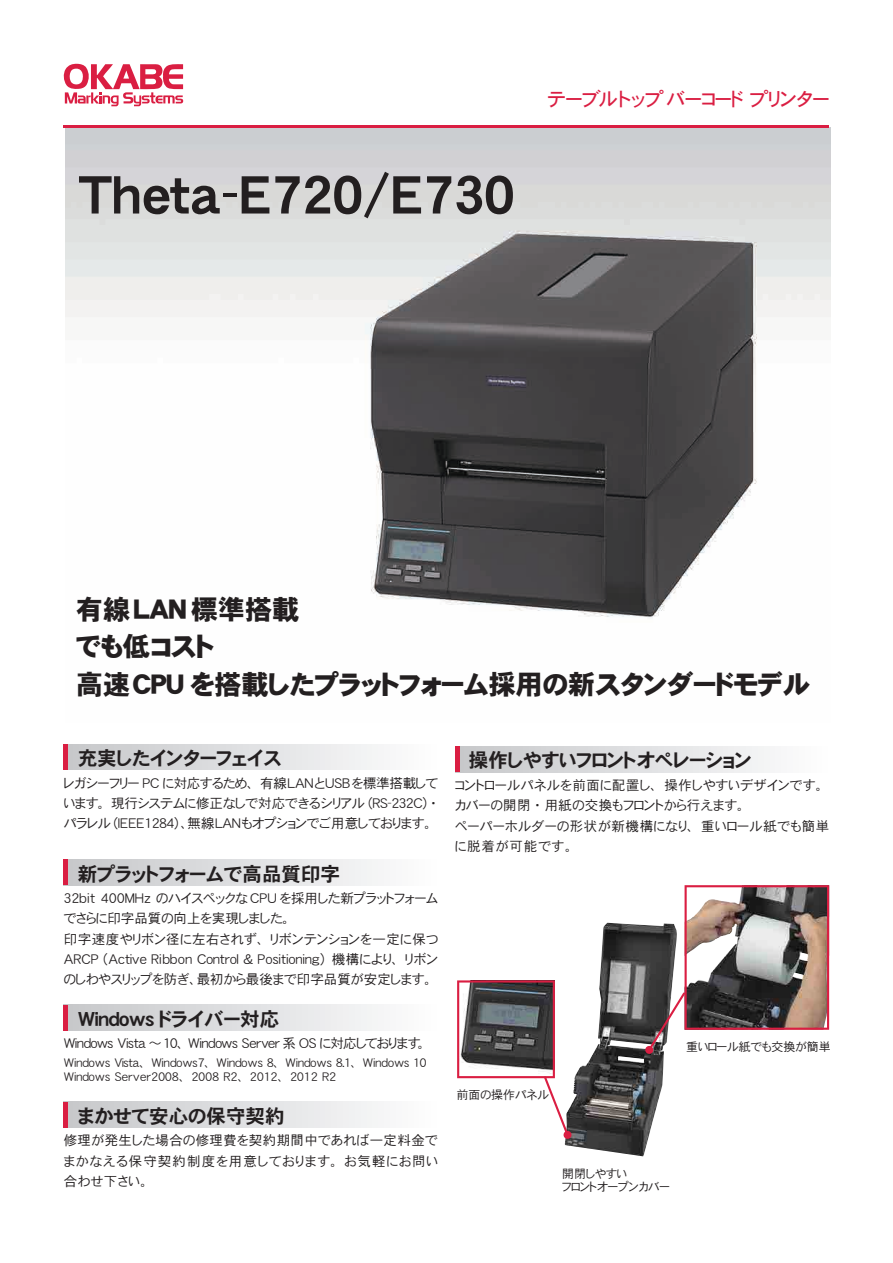
<style>
.page{position:relative;width:893px;height:1263px;background:#fff}
.page>*{position:absolute;margin:0;border:0;box-sizing:border-box;transform-origin:0 0}
.t1{font:52.5px "DFHS Gothic W7 WING RKSJ H";letter-spacing:.01em;color:#231f20}
.t2{font:27px/37.5px "DFHS Gothic W9 WING RKSJ H";color:#231f20}
.t3{font:19.5px "DFHS Gothic W7 WING RKSJ H";color:#231f20}
.t4{font:19.5px "DFHS Gothic W5 WING RKSJ H";color:#da1e42}
.t5{font:13.5px/20.2px "DFHS Gothic W3 WING RKSJ H";letter-spacing:.025em;color:#231f20;text-align:justify}
.t6{font:13.5px "DFHS Gothic W3 WING RKSJ H";letter-spacing:-.005em;color:#231f20}
.t7{font:12px/13.5px "DFHS Gothic W3 WING RKSJ H";letter-spacing:.04em;color:#231f20}
.t8{font:12px/13.5px "DFHS Gothic W3 WING RKSJ H";color:#231f20}
</style>
<div class="page">
<img style="left:65px;top:127px;width:766px;height:491px">
<hr style="left:64px;top:125px;width:765px;height:3px;background:#da1e42">
<div style="left:64px;top:744px;width:374px;height:26px;background:linear-gradient(to right,#c5c7c9,#fdfdfe)"></div>
<hr style="left:64px;top:744px;width:4px;height:26px;background:#da1e42">
<div style="left:455px;top:746px;width:374px;height:26px;background:linear-gradient(to right,#c6c3c6,#fdffff)"></div>
<hr style="left:455px;top:746px;width:4px;height:26px;background:#da1e42">
<div style="left:64px;top:860px;width:374px;height:25px;background:linear-gradient(to right,#c5c7c9,#fdfdfe)"></div>
<hr style="left:64px;top:860px;width:4px;height:25px;background:#da1e42">
<svg style="left:63px;top:64px;width:120px;height:42px"></svg>
<div style="left:64px;top:1102px;width:374px;height:25px;background:linear-gradient(to right,#c5c7c9,#fdfdfe)"></div>
<hr style="left:64px;top:1102px;width:4px;height:25px;background:#da1e42">
<div style="left:64px;top:1005px;width:374px;height:25px;background:linear-gradient(to right,#c5c7c9,#fdfdfe)"></div>
<hr style="left:64px;top:1005px;width:4px;height:25px;background:#da1e42">
<img style="left:565px;top:923px;width:99px;height:233px">
<svg style="left:645px;top:885px;width:184px;height:169px"></svg>
<svg style="left:457px;top:980px;width:115px;height:159px"></svg>
<h1 class="t1" style="left:78px;top:169px;width:438px">Ｔｈｅｔａ-E720/E730</h1>
<h3 class="t4" style="left:548px;top:90px;width:283px">テーブルトップバーコード プリンター</h3>
<h2 class="t2" style="left:76px;top:590px;width:736px">有線LAN 標準搭載<br>でも低コスト<br>高速CPU を搭載したプラットフォーム採用の新スタンダードモデル</h2>
<h3 class="t3" style="left:78px;top:748px;width:205px">充実したインターフェイス</h3>
<p class="t5" style="left:64px;top:773px;width:376px">レガシーフリー PC に対応するため、有線LANとUSBを標準搭載しています。現行システムに修正なしで対応できるシリアル (RS-232C) ・パラレル（IEEE1284）、無線LANもオプションでご用意しております。</p>
<h3 class="t3" style="left:78px;top:864px;width:264px">新プラットフォームで高品質印字</h3>
<p class="t5" style="left:64px;top:888px;width:376px;text-align:left">32bit 400MHz のハイスペックなCPU を採用した新プラットフォームでさらに印字品質の向上を実現しました。<br>印字速度やリボン径に左右されず、リボンテンションを一定に保つARCP （Active Ribbon Control &amp; Positioning） 機構により、リボンのしわやスリップを防ぎ、最初から最後まで印字品質が安定します。</p>
<h3 class="t3" style="left:78px;top:1009px;width:203px">Windows ドライバー対応</h3>
<p class="t6" style="left:64px;top:1037px;width:362px">Windows Vista ～10、 Windows Server 系 OS に対応しております。</p>
<p class="t7" style="left:64px;top:1056px;width:364px">Windows Vista、 Windows7、 Windows 8、 Windows 8.1、 Windows 10<br>Windows Server2008、 2008 R2、 2012、 2012 R2</p>
<h3 class="t3" style="left:78px;top:1106px;width:208px">まかせて安心の保守契約</h3>
<p class="t5" style="left:64px;top:1130px;width:376px">修理が発生した場合の修理費を契約期間中であれば一定料金でまかなえる保守契約制度を用意しております。お気軽にお問い合わせ下さい。</p>
<h3 class="t3" style="left:469px;top:751px;width:284px">操作しやすいフロントオぺレーション</h3>
<p class="t5" style="left:455px;top:775px;width:376px;text-align:left">コントロールパネルを前面に配置し、操作しやすいデザインです。カバーの開閉・用紙の交換もフロントから行えます。<br>ペーパーホルダーの形状が新機構になり、重いロール紙でも簡単に脱着が可能です。</p>
<p class="t8" style="left:456px;top:1088px;width:94px">前面の操作パネル</p>
<p class="t8" style="left:686px;top:1040px;width:146px">重いロール紙でも交換が簡単</p>
<p class="t8" style="left:562px;top:1166px;width:109px">開閉しやすい<br>フロントオープンカバー</p>
</div>
